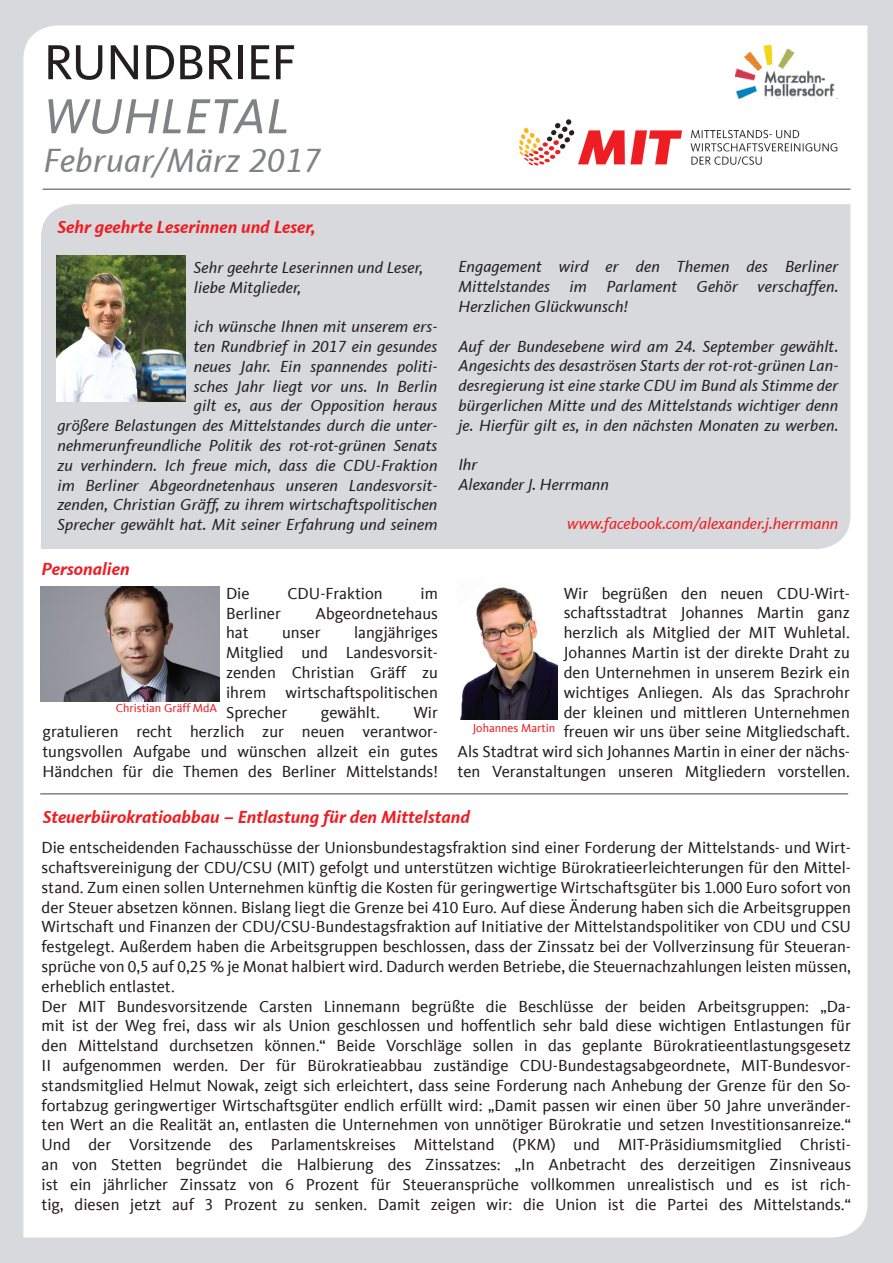
<style>
.page{position:relative;width:893px;height:1263px;background:#d7d9dc}
.page>*{position:absolute;margin:0;border:0;box-sizing:border-box;transform-origin:0 0}
.t1{font:51px "CDU Kievit Tab";letter-spacing:-.02em;color:#231f20}
.t2{font:italic 51px "CDU Kievit Tab";letter-spacing:.01em;color:#808285}
.t3{font:italic 34.5px "CDU Kievit Tab";letter-spacing:.01em;color:#808285}
.t4{font:italic 700 18px "CDU Kievit Tab";color:#ee1d23}
.t5{font:16.5px/19.8px "CDU Kievit Tab";color:#231f20;text-align:justify}
.t6{font:italic 16.5px/19.8px "CDU Kievit Tab";letter-spacing:.01em;color:#231f20}
.t7{font:italic 16.5px "CDU Kievit Tab";color:#ee1d23}
.t8{font:12px "CDU Kievit Tab";color:#ee1d23}
</style>
<div class="page">
<div style="left:23px;top:26px;width:844px;height:1211px;background:#fff"></div>
<svg style="left:41px;top:204px;width:809px;height:345px"></svg>
<img style="left:736px;top:46px;width:114px;height:53px">
<img style="left:505px;top:107px;width:343px;height:68px">
<hr style="left:43px;top:188px;width:807px;height:2px;background:#808285">
<hr style="left:40px;top:793px;width:808px;height:1px;background:#808285">
<img style="left:57px;top:256px;width:128px;height:145px">
<img style="left:41px;top:587px;width:179px;height:114px">
<img style="left:457px;top:580px;width:100px;height:139px">
<h1 class="t1" style="left:44px;top:33px;width:254px">RUNDBRIEF</h1>
<h1 class="t2" style="left:44px;top:86px;width:248px">WUHLETAL</h1>
<h2 class="t3" style="left:44px;top:141px;width:279px">Februar/März 2017</h2>
<p class="t4" style="left:57px;top:216px;width:260px">Sehr geehrte Leserinnen und Leser,</p>
<p class="t6" style="left:194px;top:257px;width:231px">Sehr geehrte Leserinnen und Leser, liebe Mitglieder,</p>
<p class="t6" style="left:57px;top:317px;width:382px;text-align:right">ich wünsche Ihnen mit unserem ers-<br>ten Rundbrief in 2017 ein gesundes<br>neues Jahr. Ein spannendes politi-<br>sches Jahr liegt vor uns. In Berlin<br>gilt es, aus der Opposition heraus<br>größere Belastungen des Mittelstandes durch die unter&shy;nehmerunfreundliche Politik des rot-rot-grünen Senats zu verhindern. Ich freue mich, dass die CDU-Fraktion im Berliner Abgeordnetenhaus unseren Landesvorsit&shy;zenden, Christian Gräff, zu ihrem wirtschaftspolitischen Sprecher gewählt hat. Mit seiner Erfahrung und seinem</p>
<p class="t4" style="left:42px;top:558px;width:90px">Personalien</p>
<p class="t5" style="left:226px;top:583px;width:25px">Die</p>
<p class="t5" style="left:287px;top:583px;width:97px">CDU-Fraktion</p>
<p class="t5" style="left:421px;top:583px;width:19px">im</p>
<p class="t5" style="left:226px;top:603px;width:56px">Berliner</p>
<p class="t5" style="left:315px;top:603px;width:124px">Abgeordnetehaus</p>
<p class="t5" style="left:226px;top:623px;width:24px">hat</p>
<p class="t5" style="left:282px;top:623px;width:40px">unser</p>
<p class="t5" style="left:226px;top:623px;width:213px;text-indent:128px">langjähriges Mitglied und Landesvorsit&shy;zenden Christian Gräff zu ihrem wirtschaftspolitischen Sprecher</p>
<p class="t8" style="left:116px;top:701px;width:103px">Christian Gräff MdA</p>
<p class="t5" style="left:321px;top:702px;width:61px">gewählt.</p>
<p class="t5" style="left:43px;top:702px;width:397px;text-indent:371px">Wir gratulieren recht herzlich zur neuen verantwor&shy;tungsvollen Aufgabe und wünschen allzeit ein gutes Händchen für die Themen des Berliner Mittelstands!</p>
<p class="t6" style="left:458px;top:257px;width:382px;text-align:justify">Engagement wird er den Themen des Berliner Mittelstandes im Parlament Gehör verschaffen.<br>Herzlichen Glückwunsch!</p>
<p class="t6" style="left:458px;top:336px;width:382px;text-align:justify">Auf der Bundesebene wird am 24. September gewählt.<br>Angesichts des desaströsen Starts der rot-rot-grünen Lan&shy;desregierung ist eine starke CDU im Bund als Stimme der bürgerlichen Mitte und des Mittelstands wichtiger denn je. Hierfür gilt es, in den nächsten Monaten zu werben.</p>
<p class="t6" style="left:458px;top:455px;width:152px">Ihr<br>Alexander J. Herrmann</p>
<p class="t7" style="left:567px;top:514px;width:273px">www.facebook.com/alexander.j.herrmann</p>
<p class="t5" style="left:458px;top:583px;width:394px;text-align:right">Wir begrüßen den neuen CDU-Wirt&shy;schaftsstadtrat Johannes Martin ganz<br>herzlich als Mitglied der MIT Wuhletal.<br>Johannes Martin ist der direkte Draht zu<br>den Unternehmen in unserem Bezirk ein<br>wichtiges Anliegen. Als das Sprachrohr<br>der kleinen und mittleren Unternehmen<br>freuen wir uns über seine Mitgliedschaft.<br>Als Stadtrat wird sich Johannes Martin in einer der nächs&shy;ten Veranstaltungen unseren Mitgliedern vorstellen.</p>
<p class="t8" style="left:473px;top:721px;width:84px">Johannes Martin</p>
<p class="t4" style="left:43px;top:806px;width:428px">Steuerbürokratioabbau – Entlastung für den Mittelstand</p>
<p class="t5" style="left:42px;top:838px;width:811px;text-align:left">Die entscheidenden Fachausschüsse der Unionsbundestagsfraktion sind einer Forderung der Mittelstands- und Wirt&shy;schaftsvereinigung der CDU/CSU (MIT) gefolgt und unterstützen wichtige Bürokratieerleichterungen für den Mittel&shy;stand. Zum einen sollen Unternehmen künftig die Kosten für geringwertige Wirtschaftsgüter bis 1.000 Euro sofort von der Steuer absetzen können. Bislang liegt die Grenze bei 410 Euro. Auf diese Änderung haben sich die Arbeitsgruppen Wirtschaft und Finanzen der CDU/CSU-Bundestagsfraktion auf Initiative der Mittelstandspolitiker von CDU und CSU festgelegt. Außerdem haben die Arbeitsgruppen beschlossen, dass der Zinssatz bei der Vollverzinsung für Steueran&shy;sprüche von 0,5 auf 0,25 % je Monat halbiert wird. Dadurch werden Betriebe, die Steuernachzahlungen leisten müssen, erheblich entlastet.<br>Der MIT Bundesvorsitzende Carsten Linnemann begrüßte die Beschlüsse der beiden Arbeitsgruppen: „Da&shy;mit ist der Weg frei, dass wir als Union geschlossen und hoffentlich sehr bald diese wichtigen Entlastungen für den Mittelstand durchsetzen können.“ Beide Vorschläge sollen in das geplante Bürokratieentlastungsgesetz II aufgenommen werden. Der für Bürokratieabbau zuständige CDU-Bundestagsabgeordnete, MIT-Bundesvor&shy;standsmitglied Helmut Nowak, zeigt sich erleichtert, dass seine Forderung nach Anhebung der Grenze für den So&shy;fortabzug geringwertiger Wirtschaftsgüter endlich erfüllt wird: „Damit passen wir einen über 50 Jahre unveränder&shy;ten Wert an die Realität an, entlasten die Unternehmen von unnötiger Bürokratie und setzen Investitionsanreize.“ Und der Vorsitzende des Parlamentskreises Mittelstand (PKM) und MIT-Präsidiumsmitglied Christi&shy;an von Stetten begründet die Halbierung des Zinssatzes: „In Anbetracht des derzeitigen Zinsniveaus ist ein jährlicher Zinssatz von 6 Prozent für Steueransprüche vollkommen unrealistisch und es ist rich&shy;tig, diesen jetzt auf 3 Prozent zu senken. Damit zeigen wir: die Union ist die Partei des Mittelstands.“</p>
</div>
